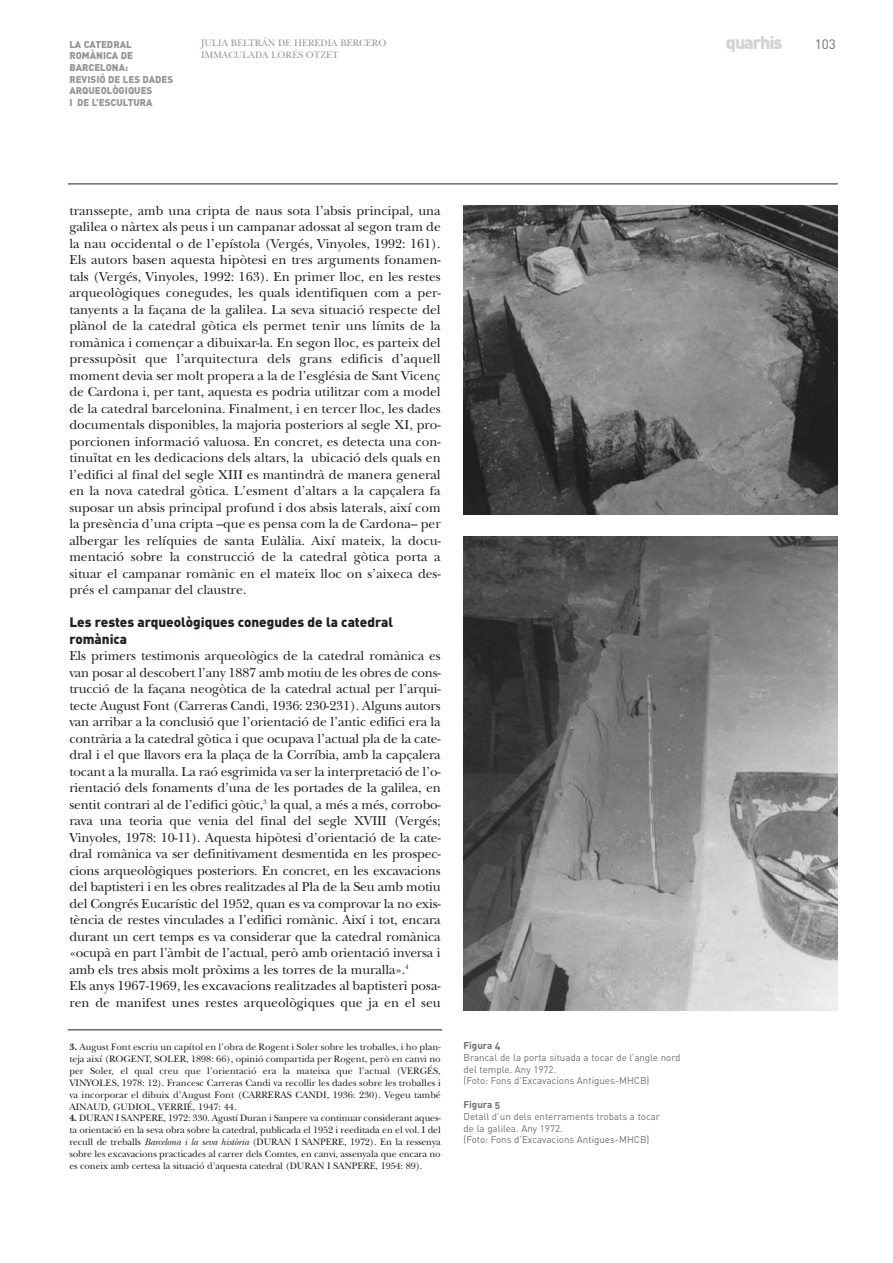
<style>
.page{position:relative;width:893px;height:1263px;background:#fff}
.page>*{position:absolute;margin:0;border:0;box-sizing:border-box;transform-origin:0 0}
.t1{font:900 18px "DIN";letter-spacing:-.06em;color:#d1d3d4}
.t2{font:13.5px/16.5px "New Baskerville";letter-spacing:-.01em;color:#231f20;text-align:justify}
.t3{font:900 13.5px/16.5px "DIN";color:#231f20}
.t4{font:13.5px "DIN";color:#6d6e70}
.t5{font:9.75px/11.9px "New Baskerville";letter-spacing:-.01em;color:#231f20;text-align:justify}
.t6{font:9.75px/11.7px "DIN";color:#6d6e70}
.t7{font:900 9.75px/11.7px "DIN";color:#939598}
.t8{font:9.75px/11.7px "New Baskerville";color:#939598}
.t9{font:9.75px "DIN Bold Alternate";color:#6d6e70}
.s1{font-weight:700}
.s2{font-style:italic}
</style>
<div class="page">
<hr style="left:68px;top:1030px;width:374px;height:1px;background:#231f20">
<hr style="left:68px;top:184px;width:769px;height:1px;background:#231f20">
<img style="left:463px;top:205px;width:374px;height:309px">
<img style="left:463px;top:536px;width:374px;height:475px">
<p class="t7" style="left:69px;top:39px;width:64px">LA CATEDRAL</p>
<h1 class="t1" style="left:725px;top:36px;width:58px">quarhis</h1>
<p class="t4" style="left:814px;top:39px;width:23px">103</p>
<p class="t7" style="left:69px;top:51px;width:105px">ROMÀNICA DE<br>BARCELONA:<br>REVISIÓ DE LES DADES<br>ARQUEOLÒGIQUES<br>I DE L’ESCULTURA</p>
<p class="t8" style="left:201px;top:38px;width:187px">JULIA BELTRÁN DE HEREDIA BERCERO<br>IMMACULADA LORÉS OTZET</p>
<p class="t2" style="left:69px;top:204px;width:373px">transsepte, amb una cripta de naus sota l’absis principal, una galilea o nàrtex als peus i un campanar adossat al segon tram de la nau occidental o de l’epístola (Vergés, Vinyoles, 1992: 161).<br>Els autors basen aquesta hipòtesi en tres arguments fonamen&shy;tals (Vergés, Vinyoles, 1992: 163). En primer lloc, en les restes arqueològiques conegudes, les quals identifiquen com a per&shy;tanyents a la façana de la galilea. La seva situació respecte del plànol de la catedral gòtica els permet tenir uns límits de la romànica i començar a dibuixar-la. En segon lloc, es parteix del pressupòsit que l’arquitectura dels grans edificis d’aquell moment devia ser molt propera a la de l’església de Sant Vicenç de Cardona i, per tant, aquesta es podria utilitzar com a model de la catedral barcelonina. Finalment, i en tercer lloc, les dades documentals disponibles, la majoria posteriors al segle XI, pro&shy;porcionen informació valuosa. En concret, es detecta una con&shy;tinuïtat en les dedicacions dels altars, la ubicació dels quals en l’edifici al final del segle XIII es mantindrà de manera general en la nova catedral gòtica. L’esment d’altars a la capçalera fa suposar un absis principal profund i dos absis laterals, així com la presència d’una cripta –que es pensa com la de Cardona– per albergar les relíquies de santa Eulàlia. Així mateix, la docu&shy;mentació sobre la construcció de la catedral gòtica porta a situar el campanar romànic en el mateix lloc on s’aixeca des&shy;prés el campanar del claustre.</p>
<p class="t3" style="left:69px;top:615px;width:325px">Les restes arqueològiques conegudes de la catedral romànica</p>
<p class="t2" style="left:69px;top:649px;width:373px;text-align:left">Els primers testimonis arqueològics de la catedral romànica es van posar al descobert l’any 1887 amb motiu de les obres de cons&shy;trucció de la façana neogòtica de la catedral actual per l’arqui&shy;tecte August Font (Carreras Candi, 1936: 230-231). Alguns autors van arribar a la conclusió que l’orientació de l’antic edifici era la contrària a la catedral gòtica i que ocupava l’actual pla de la cate&shy;dral i el que llavors era la plaça de la Corríbia, amb la capçalera tocant a la muralla. La raó esgrimida va ser la interpretació de l’o&shy;rientació dels fonaments d’una de les portades de la galilea, en sentit contrari al de l’edifici gòtic,<sup>3</sup> la qual, a més a més, corrobo&shy;rava una teoria que venia del final del segle XVIII (Vergés; Vinyoles, 1978: 10-11). Aquesta hipòtesi d’orientació de la cate&shy;dral romànica va ser definitivament desmentida en les prospec&shy;cions arqueològiques posteriors. En concret, en les excavacions del baptisteri i en les obres realitzades al Pla de la Seu amb motiu del Congrés Eucarístic del 1952, quan es va comprovar la no exis&shy;tència de restes vinculades a l’edifici romànic. Així i tot, encara durant un cert temps es va considerar que la catedral romànica «ocupà en part l’àmbit de l’actual, però amb orientació inversa i amb els tres absis molt pròxims a les torres de la muralla».<sup>4<br></sup>Els anys 1967-1969, les excavacions realitzades al baptisteri posa&shy;ren de manifest unes restes arqueològiques que ja en el seu</p>
<p class="t5" style="left:69px;top:1042px;width:373px"><span class="s1">3.</span> August Font escriu un capítol en l’obra de Rogent i Soler sobre les troballes, i ho plan&shy;teja així (ROGENT, SOLER, 1898: 66), opinió compartida per Rogent, però en canvi no per Soler, el qual creu que l’orientació era la mateixa que l’actual (VERGÉS, VINYOLES, 1978: 12). Francesc Carreras Candi va recollir les dades sobre les troballes i va incorporar el dibuix d’August Font (CARRERAS CANDI, 1936: 230). Vegeu també AINAUD, GUDIOL, VERRIÉ, 1947: 44.</p>
<p class="t5" style="left:69px;top:1114px;width:373px"><span class="s1">4.</span> DURAN I SANPERE, 1972: 330. Agustí Duran i Sanpere va continuar considerant aques&shy;ta orientació en la seva obra sobre la catedral, publicada el 1952 i reeditada en el vol. I del recull de treballs <span class="s2">Barcelona i la seva història</span> (DURAN I SANPERE, 1972). En la ressenya sobre les excavacions practicades al carrer dels Comtes, en canvi, assenyala que encara no es coneix amb certesa la situació d’aquesta catedral (DURAN I SANPERE, 1954: 89).</p>
<p class="t9" style="left:463px;top:1042px;width:39px">Figura 4</p>
<p class="t6" style="left:463px;top:1053px;width:218px">Brancal de la porta situada a tocar de l’angle nord del temple. Any 1972.<br>(Foto: Fons d’Excavacions Antigues-MHCB)</p>
<p class="t9" style="left:463px;top:1101px;width:38px">Figura 5</p>
<p class="t6" style="left:463px;top:1112px;width:198px">Detall d’un dels enterraments trobats a tocar de la galilea. Any 1972.<br>(Foto: Fons d’Excavacions Antigues-MHCB)</p>
</div>
